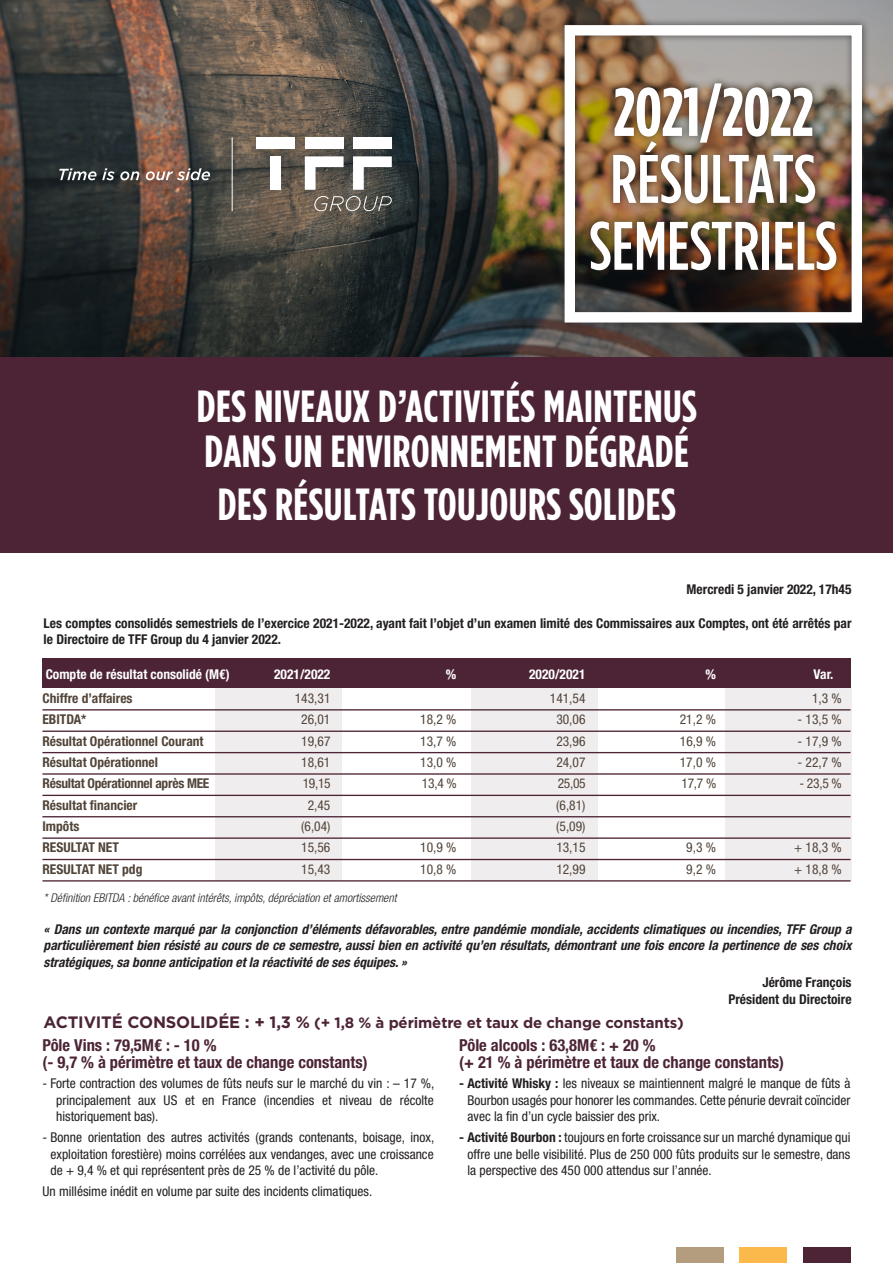
<style>
.page{position:relative;width:893px;height:1263px;background:#fff}
.page>*{position:absolute;margin:0;border:0;box-sizing:border-box;transform-origin:0 0}
.t1{font:500 condensed 68.4px/66.9px "Gotham HTF";color:#fff;text-align:center}
.t2{font:700 condensed 45px/45px "Gotham HTF";letter-spacing:.01em;color:#fff}
.t3{font:700 condensed 16.5px/16.5px "Helvetica Neue LT Std";color:#4c2436}
.t4{font:700 15px "Gotham";letter-spacing:-.01em;color:#4c2436}
.t5{font:condensed 13.5px/16.5px "Helvetica Neue LT Std";color:#231f20;text-align:justify}
.t6{font:italic 700 condensed 13.5px/16.5px "Helvetica Neue LT Std";color:#231f20;text-align:justify}
.t7{font:700 condensed 13.5px/16.5px "Helvetica Neue LT Std";color:#231f20}
.t8{font:condensed 13.5px "Helvetica Neue LT Std";color:#514439}
.t9{font:700 condensed 13.5px "Helvetica Neue LT Std";color:#514439}
.t10{font:700 condensed 13.5px "Helvetica Neue LT Std";color:#fff}
.t11{font:700 condensed 13.5px "Helvetica Neue LT Std";letter-spacing:-.02em;color:#514439}
.t12{font:italic 300 condensed 12px "Helvetica Neue LT Std";color:#231f20}
.s1{font-weight:700}
.s2{font-size:16.5px}
</style>
<div class="page">
<img style="left:1px;top:0;width:400px;height:357px">
<img style="left:401px;top:0;width:492px;height:357px">
<hr style="left:232px;top:137px;width:1px;height:74px;background:#fff">
<svg style="left:59px;top:168px;width:151px;height:12px"></svg>
<div style="left:257px;top:137px;width:38px;height:12px;background:#fff"></div>
<div style="left:271px;top:156px;width:10px;height:34px;background:#fff"></div>
<div style="left:305px;top:137px;width:39px;height:12px;background:#fff"></div>
<svg style="left:305px;top:156px;width:39px;height:34px"></svg>
<svg style="left:353px;top:156px;width:39px;height:34px"></svg>
<div style="left:353px;top:137px;width:39px;height:12px;background:#fff"></div>
<svg style="left:314px;top:196px;width:78px;height:15px"></svg>
<div style="left:0;top:357px;width:893px;height:196px;background:#4c2436"></div>
<div style="left:556px;top:17px;width:314px;height:314px;background:#231f20;opacity:.7"></div>
<div style="left:565px;top:25px;width:297px;height:298px;border:10px solid #fff"></div>
<div style="left:471px;top:688px;width:127px;height:193px;background:#f0edee"></div>
<div style="left:215px;top:688px;width:127px;height:193px;background:#f0edee"></div>
<div style="left:725px;top:688px;width:127px;height:193px;background:#f0edee"></div>
<div style="left:42px;top:658px;width:808px;height:29px;background:#4c2436"></div>
<hr style="left:42px;top:709px;width:808px;height:1px;background:#4c2436">
<hr style="left:42px;top:730px;width:808px;height:2px;background:#4c2436">
<hr style="left:42px;top:752px;width:808px;height:1px;background:#4c2436">
<hr style="left:42px;top:773px;width:808px;height:2px;background:#4c2436">
<hr style="left:42px;top:795px;width:808px;height:1px;background:#4c2436">
<hr style="left:42px;top:816px;width:808px;height:1px;background:#4c2436">
<hr style="left:42px;top:837px;width:808px;height:2px;background:#4c2436">
<hr style="left:42px;top:859px;width:808px;height:1px;background:#4c2436">
<hr style="left:42px;top:880px;width:808px;height:1px;background:#4c2436">
<div style="left:676px;top:1247px;width:47px;height:15px;background:#b49d7f"></div>
<div style="left:740px;top:1247px;width:47px;height:15px;background:#fcb94b"></div>
<div style="left:803px;top:1247px;width:47px;height:15px;background:#4c2436"></div>
<p class="t1" style="left:589px;top:77px;width:250px"><span class="s1">2021/2022<br></span>RÉSULTATS<br>SEMESTRIELS</p>
<p class="t2" style="left:197px;top:382px;width:502px">DES NIVEAUX D’ACTIVITÉS MAINTENUS<br>DANS UN ENVIRONNEMENT DÉGRADÉ</p>
<p class="t2" style="left:218px;top:481px;width:459px">DES RÉSULTATS TOUJOURS SOLIDES</p>
<p class="t7" style="left:687px;top:581px;width:166px">Mercredi 5 janvier 2022, 17h45</p>
<p class="t7" style="left:44px;top:614px;width:809px">Les comptes consolidés semestriels de l’exercice 2021-2022, ayant fait l’objet d’un examen limité des Commissaires aux Comptes, ont été arrêtés par le Directoire de TFF Group du 4 janvier 2022.</p>
<p class="t10" style="left:46px;top:666px;width:186px">Compte de résultat consolidé (M€)</p>
<p class="t10" style="left:274px;top:666px;width:58px">2021/2022</p>
<p class="t10" style="left:446px;top:666px;width:12px">%</p>
<p class="t10" style="left:529px;top:666px;width:58px">2020/2021</p>
<p class="t10" style="left:705px;top:666px;width:12px">%</p>
<p class="t10" style="left:813px;top:666px;width:21px">Var.</p>
<p class="t9" style="left:42px;top:690px;width:92px">Chiffre d’affaires</p>
<p class="t8" style="left:295px;top:690px;width:37px">143,31</p>
<p class="t8" style="left:550px;top:690px;width:37px">141,54</p>
<p class="t8" style="left:812px;top:690px;width:31px">1,3 %</p>
<p class="t9" style="left:42px;top:711px;width:46px">EBITDA*</p>
<p class="t8" style="left:301px;top:712px;width:31px">26,01</p>
<p class="t8" style="left:420px;top:712px;width:38px">18,2 %</p>
<p class="t8" style="left:556px;top:712px;width:31px">30,06</p>
<p class="t8" style="left:680px;top:712px;width:38px">21,2 %</p>
<p class="t8" style="left:798px;top:712px;width:46px">- 13,5 %</p>
<p class="t9" style="left:42px;top:733px;width:163px">Résultat Opérationnel Courant</p>
<p class="t8" style="left:301px;top:733px;width:31px">19,67</p>
<p class="t8" style="left:420px;top:733px;width:38px">13,7 %</p>
<p class="t8" style="left:556px;top:733px;width:31px">23,96</p>
<p class="t8" style="left:680px;top:733px;width:38px">16,9 %</p>
<p class="t8" style="left:798px;top:733px;width:46px">- 17,9 %</p>
<p class="t9" style="left:42px;top:754px;width:117px">Résultat Opérationnel</p>
<p class="t8" style="left:301px;top:754px;width:31px">18,61</p>
<p class="t8" style="left:420px;top:754px;width:38px">13,0 %</p>
<p class="t8" style="left:556px;top:754px;width:31px">24,07</p>
<p class="t8" style="left:680px;top:754px;width:38px">17,0 %</p>
<p class="t8" style="left:798px;top:754px;width:46px">- 22,7 %</p>
<p class="t11" style="left:42px;top:775px;width:169px">Résultat Opérationnel après MEE</p>
<p class="t8" style="left:303px;top:776px;width:30px">19,15</p>
<p class="t8" style="left:422px;top:776px;width:36px">13,4 %</p>
<p class="t8" style="left:558px;top:776px;width:30px">25,05</p>
<p class="t8" style="left:681px;top:776px;width:36px">17,7 %</p>
<p class="t8" style="left:799px;top:776px;width:44px">- 23,5 %</p>
<p class="t9" style="left:42px;top:797px;width:96px">Résultat financier</p>
<p class="t8" style="left:308px;top:797px;width:24px">2,45</p>
<p class="t8" style="left:556px;top:797px;width:31px">(6,81)</p>
<p class="t9" style="left:42px;top:818px;width:38px">Impôts</p>
<p class="t8" style="left:301px;top:818px;width:31px">(6,04)</p>
<p class="t8" style="left:556px;top:818px;width:31px">(5,09)</p>
<p class="t9" style="left:42px;top:839px;width:78px">RESULTAT NET</p>
<p class="t8" style="left:301px;top:840px;width:31px">15,56</p>
<p class="t8" style="left:420px;top:840px;width:38px">10,9 %</p>
<p class="t8" style="left:556px;top:840px;width:31px">13,15</p>
<p class="t8" style="left:686px;top:840px;width:31px">9,3 %</p>
<p class="t8" style="left:794px;top:840px;width:49px">+ 18,3 %</p>
<p class="t9" style="left:42px;top:861px;width:101px">RESULTAT NET pdg</p>
<p class="t8" style="left:301px;top:861px;width:31px">15,43</p>
<p class="t8" style="left:420px;top:861px;width:38px">10,8 %</p>
<p class="t8" style="left:556px;top:861px;width:31px">12,99</p>
<p class="t8" style="left:686px;top:861px;width:31px">9,2 %</p>
<p class="t8" style="left:794px;top:861px;width:49px">+ 18,8 %</p>
<p class="t12" style="left:44px;top:891px;width:354px">* Définition EBITDA : bénéfice avant intérêts, impôts, dépréciation et amortissement</p>
<p class="t6" style="left:44px;top:921px;width:809px">« Dans un contexte marqué par la conjonction d’éléments défavorables, entre pandémie mondiale, accidents climatiques ou incendies, TFF Group a particulièrement bien résisté au cours de ce semestre, aussi bien en activité qu’en résultats, démontrant une fois encore la pertinence de ses choix stratégiques, sa bonne anticipation et la réactivité de ses équipes. »</p>
<p class="t7" style="left:728px;top:974px;width:125px;text-align:right">Jérôme François<br>Président du Directoire</p>
<p class="t4" style="left:44px;top:1012px;width:641px"><span class="s2">ACTIVITÉ CONSOLIDÉE : + 1,3 %</span> (+ 1,8 % à périmètre et taux de change constants)</p>
<p class="t3" style="left:43px;top:1037px;width:327px">Pôle Vins : 79,5M€ : - 10 %<br>(- 9,7 % à périmètre et taux de change constants)</p>
<p class="t5" style="left:56px;top:1075px;width:380px;text-indent:-14px">- Forte contraction des volumes de fûts neufs sur le marché du vin : – 17 %, principalement aux US et en France (incendies et niveau de récolte historiquement bas).</p>
<p class="t5" style="left:51px;top:1129px;width:385px;text-indent:-8px">- Bonne orientation des autres activités (grands contenants, boisage, inox, exploitation forestière) moins corrélées aux vendanges, avec une croissance de + 9,4 % et qui représentent près de 25 % de l’activité du pôle.</p>
<p class="t5" style="left:43px;top:1183px;width:331px">Un millésime inédit en volume par suite des incidents climatiques.</p>
<p class="t3" style="left:459px;top:1037px;width:326px">Pôle alcools : 63,8M€ : + 20 %<br>(+ 21 % à périmètre et taux de change constants)</p>
<p class="t5" style="left:467px;top:1075px;width:384px;text-indent:-8px"><span class="s1">- Activité Whisky :</span> les niveaux se maintiennent malgré le manque de fûts à Bourbon usagés pour honorer les commandes. Cette pénurie devrait coïncider avec la fin d’un cycle baissier des prix.</p>
<p class="t5" style="left:467px;top:1129px;width:384px;text-indent:-8px"><span class="s1">- Activité Bourbon :</span> toujours en forte croissance sur un marché dynamique qui offre une belle visibilité. Plus de 250 000 fûts produits sur le semestre, dans la perspective des 450 000 attendus sur l’année.</p>
</div>
